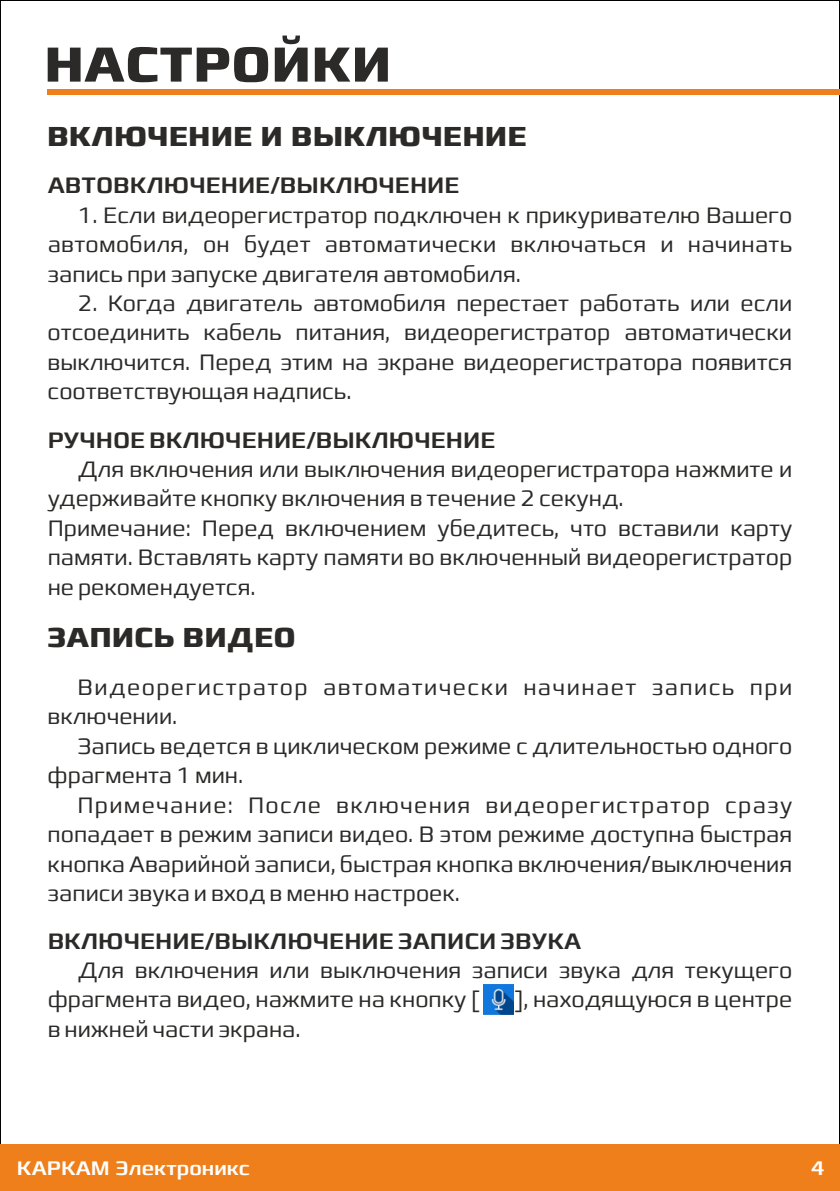
<style>
.page{position:relative;width:840px;height:1191px;background:#fff}
.page>*{position:absolute;margin:0;border:0;box-sizing:border-box;transform-origin:0 0}
.t1{font:700 50.05px "Francker CYR";color:#2b2a29}
.t2{font:700 28px "Francker CYR";color:#2b2a29}
.t3{font:300 22.75px/29.4px "Francker CYR";color:#2b2a29}
.t4{font:500 22.75px "Francker CYR";color:#2b2a29}
.t5{font:300 22.75px/29.4px "Francker CYR";letter-spacing:.065em;color:#2b2a29}
.t6{font:500 19.95px "Francker CYR";color:#fefefe}
</style>
<div class="page">
<div style="left:47px;top:89px;width:792px;height:6px;background:#ef7f1a"></div>
<img style="left:483px;top:984px;width:30px;height:30px">
<div style="left:0;top:1144px;width:839px;height:47px;background:#ef7f1a"></div>
<h1 class="t1" style="left:44px;top:44px;width:348px">НАСТРОЙКИ</h1>
<p class="t2" style="left:47px;top:125px;width:481px">ВКЛЮЧЕНИЕ И ВЫКЛЮЧЕНИЕ</p>
<p class="t4" style="left:48px;top:176px;width:413px">АВТОВКЛЮЧЕНИЕ/ВЫКЛЮЧЕНИЕ</p>
<p class="t3" style="left:48px;top:202px;width:745px;text-align:justify;text-indent:30px">1. Если видеорегистратор подключен к прикуривателю Вашего автомобиля, он будет автоматически включаться и начинать запись при запуске двигателя автомобиля.</p>
<p class="t3" style="left:48px;top:291px;width:745px;text-align:justify;text-indent:30px">2. Когда двигатель автомобиля перестает работать или если отсоединить кабель питания, видеорегистратор автоматически выключится. Перед этим на экране видеорегистратора появится соответствующая надпись.</p>
<p class="t4" style="left:48px;top:430px;width:449px">РУЧНОЕ ВКЛЮЧЕНИЕ/ВЫКЛЮЧЕНИЕ</p>
<p class="t3" style="left:48px;top:456px;width:745px;text-indent:30px">Для включения или выключения видеорегистратора нажмите и удерживайте кнопку включения в течение 2 секунд.<br>Примечание: Перед включением убедитесь, что вставили карту памяти. Вставлять карту памяти во включенный видеорегистратор не рекомендуется.</p>
<p class="t2" style="left:47px;top:625px;width:250px">ЗАПИСЬ ВИДЕО</p>
<p class="t5" style="left:48px;top:674px;width:745px;text-indent:30px">Видеорегистратор автоматически начинает запись при включении.</p>
<p class="t3" style="left:48px;top:733px;width:745px;text-indent:30px">Запись ведется в циклическом режиме с длительностью одного фрагмента 1 мин.</p>
<p class="t3" style="left:48px;top:792px;width:745px;text-align:justify;text-indent:30px">Примечание: После включения видеорегистратор сразу попадает в режим записи видео. В этом режиме доступна быстрая кнопка Аварийной записи, быстрая кнопка включения/выключения записи звука и вход в меню настроек.</p>
<p class="t4" style="left:48px;top:931px;width:535px">ВКЛЮЧЕНИЕ/ВЫКЛЮЧЕНИЕ ЗАПИСИ ЗВУКА</p>
<p class="t3" style="left:48px;top:957px;width:745px;text-indent:30px">Для включения или выключения записи звука для текущего фрагмента видео, нажмите на кнопку [</p>
<p class="t3" style="left:513px;top:987px;width:280px">], находящуюся в центре</p>
<p class="t3" style="left:48px;top:1016px;width:254px">в нижней части экрана.</p>
<p class="t6" style="left:17px;top:1159px;width:234px">КАРКАМ Электроникс</p>
<p class="t6" style="left:810px;top:1159px;width:15px">4</p>
</div>
